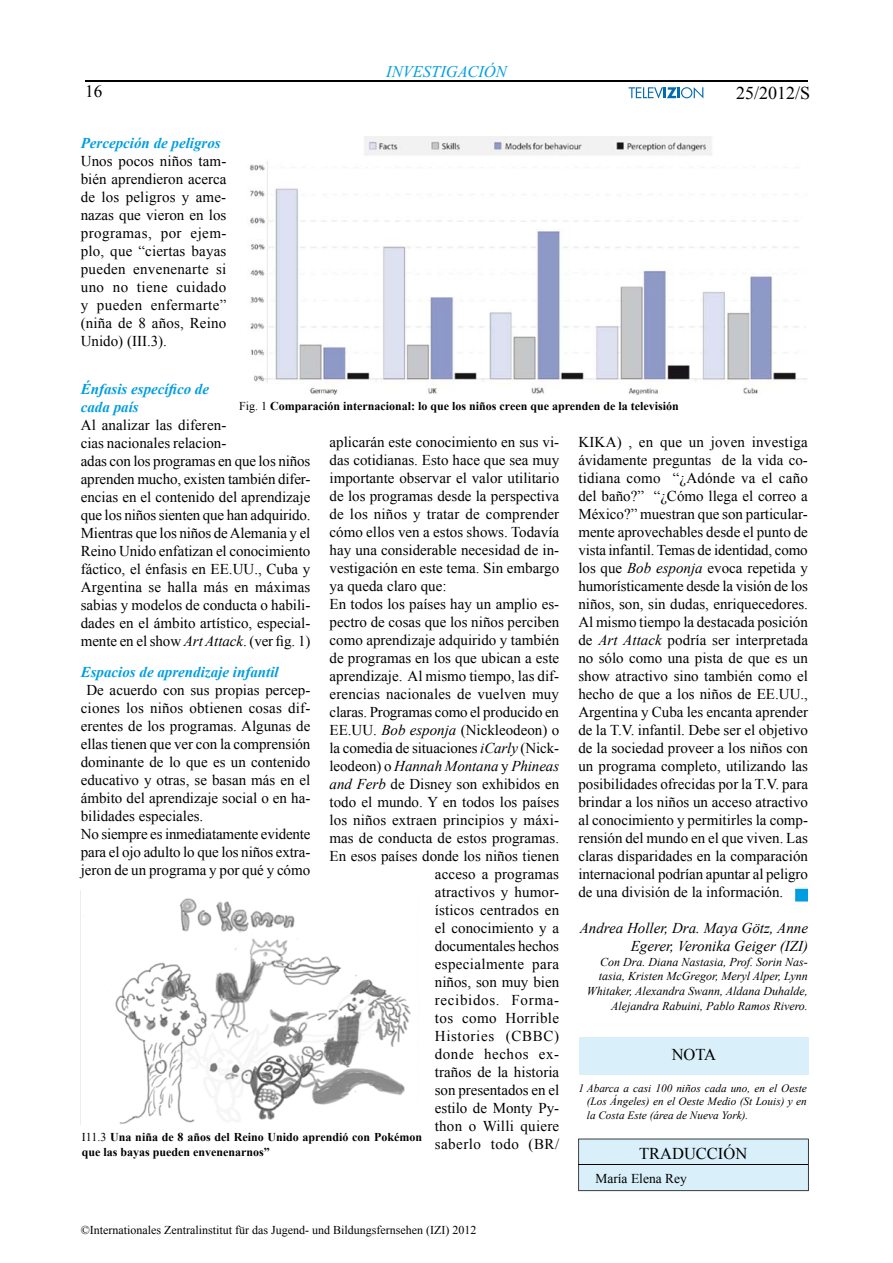
<style>
.page{position:relative;width:893px;height:1263px;background:#fff}
.page>*{position:absolute;margin:0;border:0;box-sizing:border-box;transform-origin:0 0}
.t1{font:18px "Times New Roman";color:#000}
.t2{font:17.25px "Times New Roman";color:#000}
.t3{font:16.5px "Times New Roman";color:#000}
.t4{font:italic 16.5px "Times New Roman CE";color:#009ee0}
.t5{font:15px/18px "Times New Roman";color:#000;text-align:justify}
.t6{font:italic 15px/18px "Times New Roman";color:#000;text-align:right}
.t7{font:italic 700 15px/18px "Times New Roman";color:#009ee0}
.t8{font:15px "Times New Roman";letter-spacing:.045em;color:#000}
.t9{font:15px "Times New Roman";letter-spacing:.035em;color:#000}
.t10{font:15px "Times New Roman";letter-spacing:.025em;color:#000}
.t11{font:15px "Times New Roman";letter-spacing:.03em;color:#000}
.t12{font:13.5px "Times New Roman";color:#000}
.t13{font:700 12px/14.4px "Times New Roman";color:#000}
.t14{font:italic 12px/14.5px "Times New Roman";color:#000;text-align:right}
.t15{font:12px "Times New Roman";color:#000}
.t16{font:italic 11.25px/13.5px "Times New Roman";color:#000;text-align:justify}
.s1{font-style:inherit}
.s2{font-style:italic}
.s3{font-weight:400}
.s4{font-style:normal}
</style>
<div class="page">
<hr style="left:85px;top:80px;width:723px;height:2px;background:#000">
<svg style="left:795px;top:889px;width:13px;height:12px"></svg>
<img style="left:115px;top:898px;width:296px;height:226px">
<img style="left:249px;top:136px;width:558px;height:259px">
<svg style="left:578px;top:1138px;width:231px;height:53px;background:#cde2ec"></svg>
<hr style="left:578px;top:1163px;width:230px;height:1px;background:#000">
<div style="left:579px;top:1037px;width:229px;height:38px;background:#d9f0fa"></div>
<svg style="left:629px;top:87px;width:74px;height:12px"></svg>
<p class="t2" style="left:85px;top:79px;width:19px">1<span class="s1">6</span></p>
<p class="t4" style="left:386px;top:62px;width:122px">INVESTIGACIÓN</p>
<p class="t1" style="left:736px;top:80px;width:76px">25/2012/S</p>
<p class="t7" style="left:81px;top:134px;width:141px">Percepción de peligros</p>
<p class="t5" style="left:81px;top:152px;width:147px">Unos pocos niños tam&shy;bién aprendieron acerca de los peligros y ame&shy;nazas que vieron en los programas, por ejem&shy;plo, que “ciertas bayas pueden envenenarte si uno no tiene cuidado y pueden enfermarte” (niña de 8 años, Reino Unido) (III.3).</p>
<p class="t7" style="left:81px;top:379px;width:130px">Énfasis específico de cada país</p>
<p class="t5" style="left:81px;top:416px;width:231px;text-align:left">Al analizar las diferen-<br>cias nacionales relacion-<br>adas con los programas en que los niños aprenden mucho, existen también difer&shy;encias en el contenido del aprendizaje que los niños sienten que han adquirido.<br>Mientras que los niños de Alemania y el Reino Unido enfatizan el conocimiento fáctico, el énfasis en EE.UU., Cuba y Argentina se halla más en máximas sabias y modelos de conducta o habili&shy;dades en el ámbito artístico, especial&shy;mente en el show <span class="s2">Art Attack</span>. (ver fig. 1)</p>
<p class="t7" style="left:81px;top:663px;width:199px">Espacios de aprendizaje infantil</p>
<p class="t5" style="left:81px;top:681px;width:231px;text-align:left;text-indent:6px">De acuerdo con sus propias percep&shy;ciones los niños obtienen cosas dif&shy;erentes de los programas. Algunas de ellas tienen que ver con la comprensión dominante de lo que es un contenido educativo y otras, se basan más en el ámbito del aprendizaje social o en ha&shy;bilidades especiales.<br>No siempre es inmediatamente evidente para el ojo adulto lo que los niños extra&shy;jeron de un programa y por qué y cómo</p>
<p class="t13" style="left:239px;top:399px;width:441px"><span class="s3">Fig. 1</span> Comparación internacional: lo que los niños creen que aprenden de la televisión</p>
<p class="t5" style="left:578px;top:433px;width:231px">KIKA) , en que un joven investiga ávidamente preguntas de la vida co&shy;tidiana como “¿Adónde va el caño del baño?” “¿Cómo llega el correo a México?” muestran que son particular&shy;mente aprovechables desde el punto de vista infantil. Temas de identidad, como los que <span class="s2">Bob esponja</span> evoca repetida y humorísticamente desde la visión de los niños, son, sin dudas, enriquecedores.<br>Al mismo tiempo la destacada posición de <span class="s2">Art Attack</span> podría ser interpretada no sólo como una pista de que es un show atractivo sino también como el hecho de que a los niños de EE.UU., Argentina y Cuba les encanta aprender de la T.V. infantil. Debe ser el objetivo de la sociedad proveer a los niños con un programa completo, utilizando las posibilidades ofrecidas por la T.V. para brindar a los niños un acceso atractivo al conocimiento y permitirles la comp&shy;rensión del mundo en el que viven. Las claras disparidades en la comparación internacional podrían apuntar al peligro de una división de la información.</p>
<p class="t6" style="left:580px;top:919px;width:230px">Andrea Holler, Dra. Maya Götz, Anne<br>Egerer, Veronika Geiger (IZI)</p>
<p class="t14" style="left:587px;top:954px;width:223px">Con Dra. Diana Nastasia, Prof. Sorin Nas&shy;tasia, Kristen McGregor, Meryl Alper, Lynn Whitaker, Alexandra Swann, Aldana Duhalde, Alejandra Rabuini, Pablo Ramos Rivero.</p>
<p class="t5" style="left:330px;top:433px;width:231px">aplicarán este conocimiento en sus vi-</p>
<p class="t5" style="left:330px;top:451px;width:231px">das cotidianas. Esto hace que sea muy</p>
<p class="t5" style="left:330px;top:469px;width:231px">importante observar el valor utilitario</p>
<p class="t5" style="left:330px;top:487px;width:231px">de los programas desde la perspectiva</p>
<p class="t5" style="left:330px;top:505px;width:231px">de los niños y tratar de comprender</p>
<p class="t5" style="left:330px;top:523px;width:231px">cómo ellos ven a estos shows. Todavía</p>
<p class="t5" style="left:330px;top:541px;width:231px">hay una considerable necesidad de in-</p>
<p class="t5" style="left:330px;top:559px;width:231px">vestigación en este tema. Sin embargo</p>
<p class="t5" style="left:330px;top:577px;width:119px">ya queda claro que:</p>
<p class="t5" style="left:330px;top:595px;width:231px">En todos los países hay un amplio es-</p>
<p class="t5" style="left:330px;top:613px;width:231px">pectro de cosas que los niños perciben</p>
<p class="t5" style="left:330px;top:631px;width:231px">como aprendizaje adquirido y también</p>
<p class="t5" style="left:330px;top:649px;width:231px">de programas en los que ubican a este</p>
<p class="t5" style="left:330px;top:667px;width:231px">aprendizaje. Al mismo tiempo, las dif-</p>
<p class="t5" style="left:330px;top:685px;width:231px">erencias nacionales de vuelven muy</p>
<p class="t5" style="left:330px;top:703px;width:231px">claras. Programas como el producido en</p>
<p class="t5" style="left:330px;top:721px;width:231px">EE.UU. <span class="s2">Bob esponja</span> (Nickleodeon) o</p>
<p class="t5" style="left:330px;top:739px;width:231px">la comedia de situaciones <span class="s2">iCarly</span> (Nick-</p>
<p class="t6" style="left:330px;top:757px;width:231px"><span class="s4">leodeon) o</span> Hannah Montana <span class="s4">y</span> Phineas</p>
<p class="t5" style="left:330px;top:775px;width:231px"><span class="s2">and Ferb</span> de Disney son exhibidos en</p>
<p class="t5" style="left:330px;top:793px;width:231px">todo el mundo. Y en todos los países</p>
<p class="t5" style="left:330px;top:811px;width:231px">los niños extraen principios y máxi-</p>
<p class="t5" style="left:330px;top:829px;width:231px">mas de conducta de estos programas.</p>
<p class="t5" style="left:330px;top:847px;width:231px">En esos países donde los niños tienen</p>
<p class="t5" style="left:435px;top:865px;width:126px">acceso a programas</p>
<p class="t5" style="left:435px;top:883px;width:126px">atractivos y humor-</p>
<p class="t5" style="left:435px;top:901px;width:126px">ísticos centrados en</p>
<p class="t5" style="left:435px;top:919px;width:126px">el conocimiento y a</p>
<p class="t5" style="left:435px;top:937px;width:126px">documentales hechos</p>
<p class="t10" style="left:435px;top:954px;width:126px">especialmente para</p>
<p class="t5" style="left:435px;top:973px;width:126px">niños, son muy bien</p>
<p class="t8" style="left:435px;top:990px;width:126px">recibidos. Forma-</p>
<p class="t11" style="left:435px;top:1008px;width:126px">tos como Horrible</p>
<p class="t8" style="left:435px;top:1026px;width:126px">Histories (CBBC)</p>
<p class="t9" style="left:435px;top:1044px;width:126px">donde hechos ex-</p>
<p class="t5" style="left:435px;top:1063px;width:126px">traños de la historia</p>
<p class="t5" style="left:435px;top:1081px;width:126px">son presentados en el</p>
<p class="t5" style="left:435px;top:1099px;width:126px">estilo de Monty Py-</p>
<p class="t5" style="left:435px;top:1117px;width:126px">thon o Willi quiere</p>
<p class="t9" style="left:435px;top:1134px;width:126px">saberlo todo (BR/</p>
<p class="t3" style="left:672px;top:1043px;width:46px">NOTA</p>
<p class="t16" style="left:587px;top:1081px;width:221px;text-indent:-9px">1 Abarca a casi 100 niños cada uno, en el Oeste (Los Ángeles) en el Oeste Medio (St Louis) y en la Costa Este (área de Nueva York).</p>
<p class="t13" style="left:82px;top:1130px;width:342px"><span class="s3">I11.3</span> Una niña de 8 años del Reino Unido aprendió con Pokémon que las bayas pueden envenenarnos”</p>
<p class="t3" style="left:639px;top:1142px;width:110px">TRADUCCIÓN</p>
<p class="t12" style="left:595px;top:1169px;width:93px">María Elena Rey</p>
<p class="t15" style="left:81px;top:1222px;width:397px">©Internationales Zentralinstitut für das Jugend- und Bildungsfernsehen (IZI) 2012</p>
</div>
